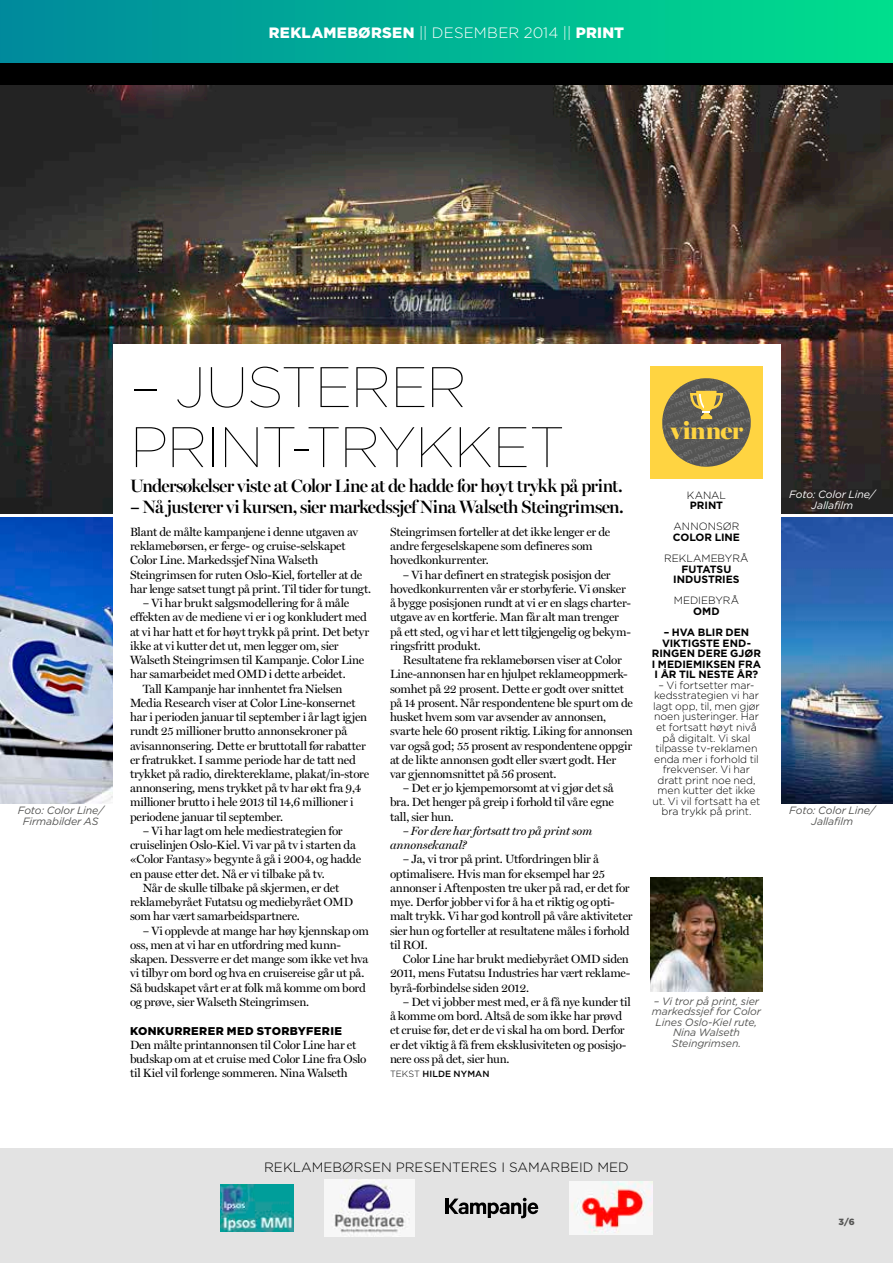
<style>
.page{position:relative;width:893px;height:1263px;background:#fff}
.page>*{position:absolute;margin:0;border:0;box-sizing:border-box;transform-origin:0 0}
.t1{font:100 57px/60px "Gotham";letter-spacing:-.025em;color:#000}
.t2{font:900 24px "Miller Banner";letter-spacing:-.015em;color:#ffd441}
.t3{font:600 18px "Miller Banner";letter-spacing:-.035em;color:#000}
.t4{font:900 15px "Gotham";letter-spacing:.02em;color:#fff}
.t5{font:300 13.5px "Gotham";color:#000}
.t6{font:12px/14.2px "Miller Display";letter-spacing:-.02em;color:#000}
.t7{font:italic 12px/14.2px "Miller Display";letter-spacing:-.015em;color:#000}
.t8{font:900 11.25px "Gotham";letter-spacing:.03em;color:#000}
.t9{font:300 10.5px/10.5px "Gotham";letter-spacing:-.01em;color:#000;text-align:center}
.t10{font:italic 10.5px/10.5px "Gotham";letter-spacing:-.015em;color:#555554;text-align:center}
.t11{font:700 10.5px/10.5px "Gotham";color:#000;text-align:center}
.t12{font:italic 10.5px/10.5px "Gotham";letter-spacing:-.015em;color:#fff;text-align:center}
.t13{font:500 9px "Gotham";letter-spacing:.015em;color:#000}
.t14{font:900 9px "Gotham";color:#555554}
.s1{font-weight:300}
</style>
<div class="page">
<img style="left:0;top:85px;width:893px;height:428px">
<img style="left:0;top:518px;width:113px;height:286px">
<img style="left:781px;top:518px;width:112px;height:286px">
<div style="left:0;top:1148px;width:893px;height:115px;background:#e3e3e3"></div>
<img style="left:221px;top:1185px;width:72px;height:46px">
<img style="left:569px;top:1181px;width:84px;height:54px">
<img style="left:325px;top:1179px;width:89px;height:58px">
<hr style="left:445px;top:1198px;width:4px;height:16px;background:#000">
<svg style="left:449px;top:1198px;width:89px;height:21px"></svg>
<div style="left:0;top:0;width:893px;height:64px;background:linear-gradient(to right,#008a9d,#00df8d)"></div>
<div style="left:0;top:64px;width:893px;height:21px;background:#000"></div>
<div style="left:113px;top:344px;width:667px;height:689px;background:#fff"></div>
<div style="left:650px;top:366px;width:113px;height:113px;background:#ffd441"></div>
<svg style="left:662px;top:378px;width:89px;height:89px"></svg>
<img style="left:650px;top:877px;width:113px;height:115px">
<p class="t4" style="left:269px;top:22px;width:357px">REKLAMEBØRSEN <span class="s1">|| desember 2014 ||</span> PRINT</p>
<p class="t10" style="left:18px;top:805px;width:88px">Foto: Color Line/<br>Firmabilder AS</p>
<h1 class="t1" style="left:130px;top:355px;width:435px">– JUSTERER<br>PRINT-TRYKKET</h1>
<h3 class="t3" style="left:130px;top:475px;width:494px">Undersøkelser viste at Color Line at de hadde for høyt trykk på print.</h3>
<h3 class="t3" style="left:130px;top:496px;width:495px">– Nå justerer vi kursen, sier markedssjef Nina Walseth Steingrimsen.</h3>
<p class="t6" style="left:130px;top:525px;width:243px">Blant de målte kampanjene i denne utgaven av reklamebørsen, er ferge- og cruise-selskapet Color Line. Markedssjef Nina Walseth Steingrimsen for ruten Oslo-Kiel, forteller at de har lenge satset tungt på print. Til tider for tungt.</p>
<p class="t6" style="left:143px;top:596px;width:208px">– Vi har brukt salgsmodellering for å måle</p>
<p class="t6" style="left:130px;top:610px;width:238px">effekten av de mediene vi er i og konkludert med</p>
<p class="t6" style="left:130px;top:625px;width:241px">at vi har hatt et for høyt trykk på print. Det betyr</p>
<p class="t6" style="left:130px;top:639px;width:210px">ikke at vi kutter det ut, men legger om, sier</p>
<p class="t6" style="left:130px;top:653px;width:236px">Walseth Steingrimsen til Kampanje. Color Line</p>
<p class="t6" style="left:130px;top:667px;width:217px">har samarbeidet med OMD i dette arbeidet.</p>
<p class="t6" style="left:143px;top:682px;width:201px">Tall Kampanje har innhentet fra Nielsen</p>
<p class="t6" style="left:130px;top:696px;width:227px">Media Research viser at Color Line-konsernet</p>
<p class="t6" style="left:130px;top:710px;width:239px">har i perioden januar til september i år lagt igjen</p>
<p class="t6" style="left:130px;top:724px;width:219px">rundt 25 millioner brutto annonsekroner på</p>
<p class="t6" style="left:130px;top:738px;width:237px">avisannonsering. Dette er bruttotall før rabatter</p>
<p class="t6" style="left:130px;top:753px;width:227px">er fratrukket. I samme periode har de tatt ned</p>
<p class="t6" style="left:130px;top:767px;width:241px">trykket på radio, direktereklame, plakat/in-store</p>
<p class="t6" style="left:130px;top:781px;width:233px">annonsering, mens trykket på tv har økt fra 9,4</p>
<p class="t6" style="left:130px;top:795px;width:225px">millioner brutto i hele 2013 til 14,6 millioner i</p>
<p class="t6" style="left:130px;top:810px;width:155px">periodene januar til september.</p>
<p class="t6" style="left:143px;top:824px;width:201px">– Vi har lagt om hele mediestrategien for</p>
<p class="t6" style="left:130px;top:838px;width:228px">cruiselinjen Oslo-Kiel. Vi var på tv i starten da</p>
<p class="t6" style="left:130px;top:852px;width:233px">«Color Fantasy» begynte å gå i 2004, og hadde</p>
<p class="t6" style="left:130px;top:867px;width:196px">en pause etter det. Nå er vi tilbake på tv.</p>
<p class="t6" style="left:143px;top:881px;width:198px">Når de skulle tilbake på skjermen, er det</p>
<p class="t6" style="left:130px;top:895px;width:225px">reklamebyrået Futatsu og mediebyrået OMD</p>
<p class="t6" style="left:130px;top:909px;width:171px">som har vært samarbeidspartnere.</p>
<p class="t6" style="left:130px;top:924px;width:240px;text-indent:13px">– Vi opplevde at mange har høy kjennskap om oss, men at vi har en utfordring med kunn&shy;skapen. Dessverre er det mange som ikke vet hva vi tilbyr om bord og hva en cruisereise går ut på.<br>Så budskapet vårt er at folk må komme om bord og prøve, sier Walseth Steingrimsen.</p>
<p class="t8" style="left:130px;top:1023px;width:213px">KONKURRERER MED STORBYFERIE</p>
<p class="t6" style="left:130px;top:1038px;width:238px">Den målte printannonsen til Color Line har et budskap om at et cruise med Color Line fra Oslo til Kiel vil forlenge sommeren. Nina Walseth</p>
<p class="t6" style="left:390px;top:525px;width:222px">Steingrimsen forteller at det ikke lenger er de andre fergeselskapene som defineres som hovedkonkurrenter.</p>
<p class="t6" style="left:390px;top:568px;width:242px;text-indent:13px">– Vi har definert en strategisk posisjon der hovedkonkurrenten vår er storbyferie. Vi ønsker å bygge posisjonen rundt at vi er en slags charter&shy;utgave av en kortferie. Man får alt man trenger på ett sted, og vi har et lett tilgjengelig og bekym&shy;ringsfritt produkt.</p>
<p class="t6" style="left:390px;top:653px;width:244px;text-indent:13px">Resultatene fra reklamebørsen viser at Color Line-annonsen har en hjulpet reklameoppmerk&shy;somhet på 22 prosent. Dette er godt over snittet på 14 prosent. Når respondentene ble spurt om de husket hvem som var avsender av annonsen, svarte hele 60 prosent riktig. Liking for annonsen var også god; 55 prosent av respondentene oppgir at de likte annonsen godt eller svært godt. Her var gjennomsnittet på 56 prosent.</p>
<p class="t6" style="left:390px;top:781px;width:225px;text-align:justify;text-indent:13px">– Det er jo kjempemorsomt at vi gjør det så bra. Det henger på greip i forhold til våre egne tall, sier hun.</p>
<p class="t7" style="left:390px;top:824px;width:204px;text-indent:13px">– For dere har fortsatt tro på print som annonsekanal?</p>
<p class="t6" style="left:390px;top:852px;width:244px;text-indent:13px">– Ja, vi tror på print. Utfordringen blir å optimalisere. Hvis man for eksempel har 25 annonser i Aftenposten tre uker på rad, er det for mye. Derfor jobber vi for å ha et riktig og opti&shy;malt trykk. Vi har god kontroll på våre aktiviteter sier hun og forteller at resultatene måles i forhold til ROI.</p>
<p class="t6" style="left:390px;top:952px;width:242px;text-align:justify;text-indent:13px">Color Line har brukt mediebyrået OMD siden 2011, mens Futatsu Industries har vært reklame&shy;byrå-forbindelse siden 2012.</p>
<p class="t6" style="left:390px;top:995px;width:242px;text-indent:13px">– Det vi jobber mest med, er å få nye kunder til å komme om bord. Altså de som ikke har prøvd et cruise før, det er de vi skal ha om bord. Derfor er det viktig å få frem eksklusiviteten og posisjo&shy;nere oss på det, sier hun.</p>
<p class="t13" style="left:390px;top:1068px;width:99px"><span class="s1">Tekst</span> HILDE NYMAN</p>
<h2 class="t2" style="left:670px;top:416px;width:74px">vinner</h2>
<p class="t9" style="left:687px;top:490px;width:9px">KANA</p>
<p class="t9" style="left:720px;top:490px;width:8px">L</p>
<p class="t11" style="left:690px;top:500px;width:35px">PRINT</p>
<p class="t9" style="left:674px;top:521px;width:9px">ANN</p>
<p class="t9" style="left:699px;top:521px;width:41px">ONSØR</p>
<p class="t11" style="left:673px;top:532px;width:69px">COLOR LINE</p>
<p class="t9" style="left:664px;top:553px;width:86px">Reklamebyrå</p>
<p class="t11" style="left:673px;top:564px;width:67px">FUTATSU<br>I NDUSTRIES</p>
<p class="t9" style="left:674px;top:595px;width:67px">M ediebyrå</p>
<p class="t11" style="left:693px;top:606px;width:26px">OMD</p>
<p class="t11" style="left:652px;top:627px;width:111px">– HVA BLIR DEN<br>VIKTIGSTE END-<br>RINGEN DERE GJØR<br>I MEDIEM IKSEN FRA<br>I ÅR TIL NESTE ÅR?</p>
<p class="t9" style="left:652px;top:679px;width:109px">– Vi fortsetter mar&shy;kedsstrategien vi har lagt opp, til, men gjør noen justeringer. Har et fortsatt høyt nivå på digitalt. Vi skal tilpasse tv-reklamen enda mer i forhold til frekvenser. Vi har dratt print noe ned, men kutter det ikke ut. Vi vil fortsatt ha et bra trykk på print.</p>
<p class="t10" style="left:652px;top:995px;width:111px">– Vi tror på print, sier markedssjef for Color<br>Lines Oslo-Kiel rute,<br>Nina Walseth<br>Steingrimsen.</p>
<p class="t12" style="left:789px;top:489px;width:88px">Foto: Color Line/<br>Jallafilm</p>
<p class="t10" style="left:789px;top:805px;width:88px">Foto: Color Line/<br>Jallafilm</p>
<p class="t5" style="left:264px;top:1159px;width:366px">Reklamebørsen presenteres i samarbeid med</p>
<p class="t14" style="left:838px;top:1215px;width:18px">3/6</p>
</div>
